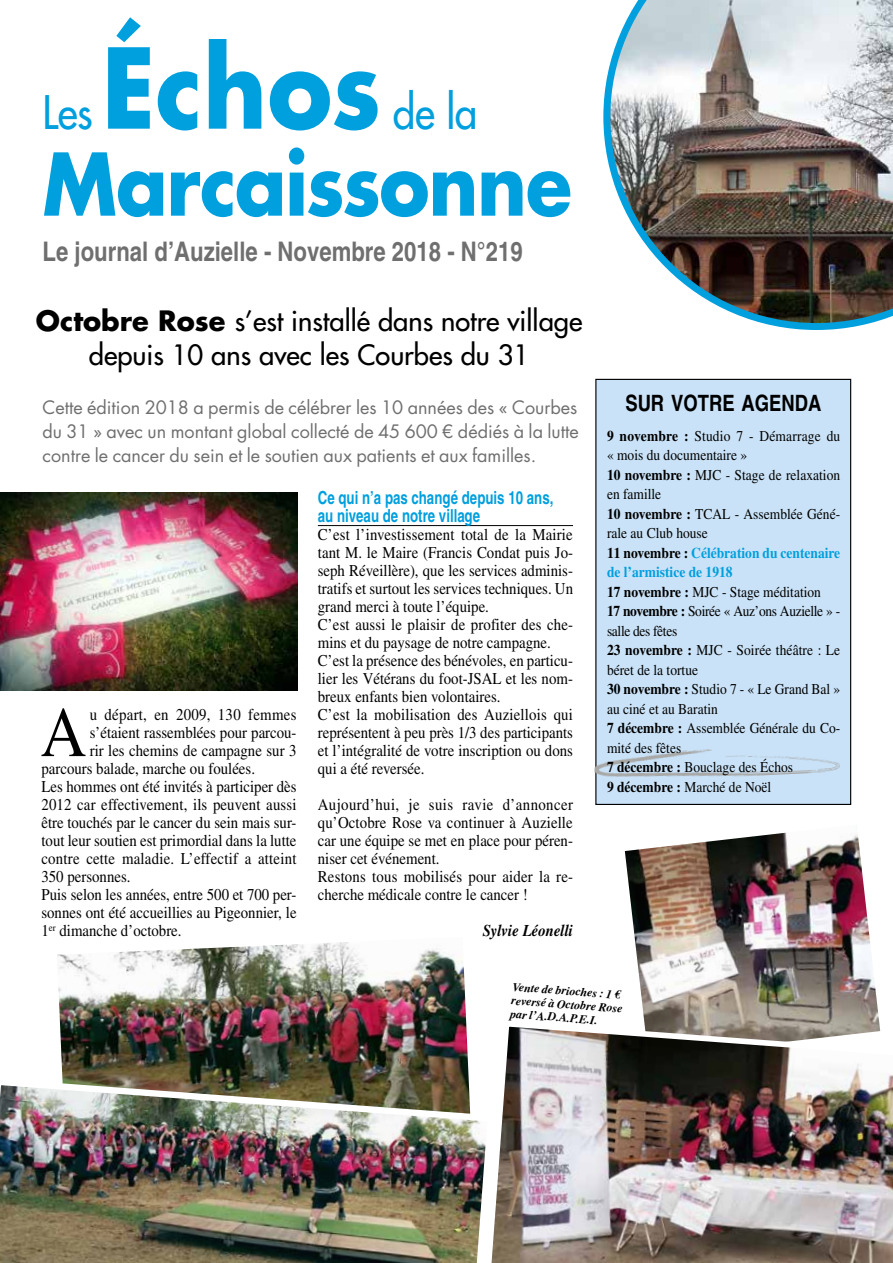
<style>
.page{position:relative;width:893px;height:1263px;background:#fff}
.page>*{position:absolute;margin:0;border:0;box-sizing:border-box;transform-origin:0 0}
.t1{font:700 108px "Futura";letter-spacing:.005em;color:#009fde;scale:.9 1}
.t2{font:700 84px "Futura";letter-spacing:-.02em;color:#009fde;scale:.9 1}
.t3{font:70.95px "Times";color:#000;scale:.9 1}
.t4{font:45px "Futura";letter-spacing:-.01em;color:#009fde;scale:.9 1}
.t5{font:27.3px/33.6px "Futura";color:#000;text-align:center}
.t6{font:700 condensed 27px "Helvetica";color:#706f6f}
.t7{font:700 condensed 22.5px "Helvetica";color:#000}
.t8{font:18px/24px "Futura";color:#706f6f;text-align:justify}
.t9{font:700 condensed 18px/18px "Helvetica";color:#009fde;scale:.9 1}
.t10{font:16.5px/18px "Times";color:#000;scale:.9 1}
.t11{font:italic 700 16.5px "Times";color:#000;scale:.9 1}
.t12{font:15px/19.5px "Times";color:#000;scale:.9 1}
.t13{font:italic 700 12px/13.5px "Times";color:#000}
.s1{font-weight:700}
.s2{font-weight:700;color:#009fde}
</style>
<div class="page">
<hr style="left:318px;top:525px;width:255px;height:1px;background:#000">
<div style="left:596px;top:379px;width:255px;height:425px;background:#c9e2f7"></div>
<div style="left:595px;top:379px;width:256px;height:426px;border:1px solid #000"></div>
<img style="left:594px;top:743px;width:246px;height:40px">
<img style="left:603px;top:0;width:290px;height:330px">
<img style="left:0;top:492px;width:298px;height:198px">
<img style="left:57px;top:942px;width:412px;height:133px">
<img style="left:625px;top:832px;width:254px;height:186px">
<img style="left:0;top:1075px;width:481px;height:188px">
<img style="left:481px;top:1018px;width:412px;height:245px">
<h1 class="t1" style="left:102px;top:16px;width:312px">Échos</h1>
<h3 class="t4" style="left:393px;top:83px;width:95px">de la</h3>
<h2 class="t2" style="left:43px;top:128px;width:590px">Marcaissonne</h2>
<h3 class="t6" style="left:43px;top:235px;width:482px">Le journal d’Auzielle - Novembre 2018 - N°219</h3>
<h3 class="t4" style="left:43px;top:83px;width:57px">Les</h3>
<h3 class="t5" style="left:36px;top:304px;width:548px"><span class="s1">Octobre Rose</span> s’est installé dans notre village depuis 10 ans avec les Courbes du 31</h3>
<p class="t8" style="left:43px;top:395px;width:538px">Cette édition 2018 a permis de célébrer les 10 années des « Courbes du 31 » avec un montant global collecté de 45 600 € dédiés à la lutte contre le cancer du sein et le soutien aux patients et aux familles.</p>
<h3 class="t3" style="left:40px;top:692px;width:53px">A</h3>
<p class="t10" style="left:90px;top:705px;width:231px">u départ, en 2009, 130 femmes</p>
<p class="t10" style="left:90px;top:723px;width:231px">s’étaient rassemblées pour parcou-</p>
<p class="t10" style="left:90px;top:741px;width:231px">rir les chemins de campagne sur 3</p>
<p class="t10" style="left:41px;top:759px;width:239px">parcours balade, marche ou foulées.</p>
<p class="t10" style="left:41px;top:777px;width:285px">Les hommes ont été invités à participer dès</p>
<p class="t10" style="left:41px;top:795px;width:285px">2012 car effectivement, ils peuvent aussi</p>
<p class="t10" style="left:41px;top:813px;width:285px">être touchés par le cancer du sein mais sur-</p>
<p class="t10" style="left:41px;top:831px;width:285px">tout leur soutien est primordial dans la lutte</p>
<p class="t10" style="left:41px;top:849px;width:285px">contre cette maladie. L’effectif a atteint</p>
<p class="t10" style="left:41px;top:867px;width:100px">350 personnes.</p>
<p class="t10" style="left:41px;top:885px;width:285px">Puis selon les années, entre 500 et 700 per-</p>
<p class="t10" style="left:41px;top:903px;width:285px">sonnes ont été accueillies au Pigeonnier, le</p>
<p class="t10" style="left:41px;top:921px;width:157px">1<sup>er</sup> dimanche d’octobre.</p>
<p class="t9" style="left:318px;top:488px;width:263px">Ce qui n’a pas changé depuis 10 ans, au niveau de notre village</p>
<p class="t10" style="left:318px;top:525px;width:285px">C’est l’investissement total de la Mairie tant M. le Maire (Francis Condat puis Jo&shy;seph Réveillère), que les services adminis&shy;tratifs et surtout les services techniques. Un grand merci à toute l’équipe.<br>C’est aussi le plaisir de profiter des che&shy;mins et du paysage de notre campagne.<br>C’est la présence des bénévoles, en particu&shy;lier les Vétérans du foot-JSAL et les nom&shy;breux enfants bien volontaires.<br>C’est la mobilisation des Auziellois qui représentent à peu près 1/3 des participants et l’intégralité de votre inscription ou dons qui a été reversée.</p>
<p class="t10" style="left:318px;top:795px;width:285px">Aujourd’hui, je suis ravie d’annoncer qu’Octobre Rose va continuer à Auzielle car une équipe se met en place pour péren&shy;niser cet événement.<br>Restons tous mobilisés pour aider la re&shy;cherche médicale contre le cancer !</p>
<p class="t11" style="left:483px;top:921px;width:102px">Sylvie Léonelli</p>
<h3 class="t7" style="left:625px;top:390px;width:198px">SUR VOTRE AGENDA</h3>
<p class="t12" style="left:607px;top:426px;width:261px"><span class="s1">9 novembre :</span> Studio 7 - Démarrage du « mois du documentaire »<br><span class="s1">10 novembre :</span> MJC - Stage de relaxation en famille<br><span class="s1">10 novembre :</span> TCAL - Assemblée Géné&shy;rale au Club house<br><span class="s1">11 novembre :</span> <span class="s2">Célébration du centenaire de l’armistice de 1918<br></span><span class="s1">17 novembre :</span> MJC - Stage méditation<br><span class="s1">17 novembre :</span> Soirée « Auz’ons Auzielle » - salle des fêtes<br><span class="s1">23 novembre :</span> MJC - Soirée théâtre : Le béret de la tortue<br><span class="s1">30 novembre :</span> Studio 7 - « Le Grand Bal » au ciné et au Baratin<br><span class="s1">7 décembre :</span> Assemblée Générale du Co&shy;mité des fêtes<br><span class="s1">7 décembre :</span> Bouclage des Échos<br><span class="s1">9 décembre :</span> Marché de Noël</p>
<p class="t13" style="left:513px;top:980px;width:113px;rotate:4deg">Vente de brioches : 1 € reversé à Octobre Rose par l’A.D.A.P.E.I.</p>
</div>
